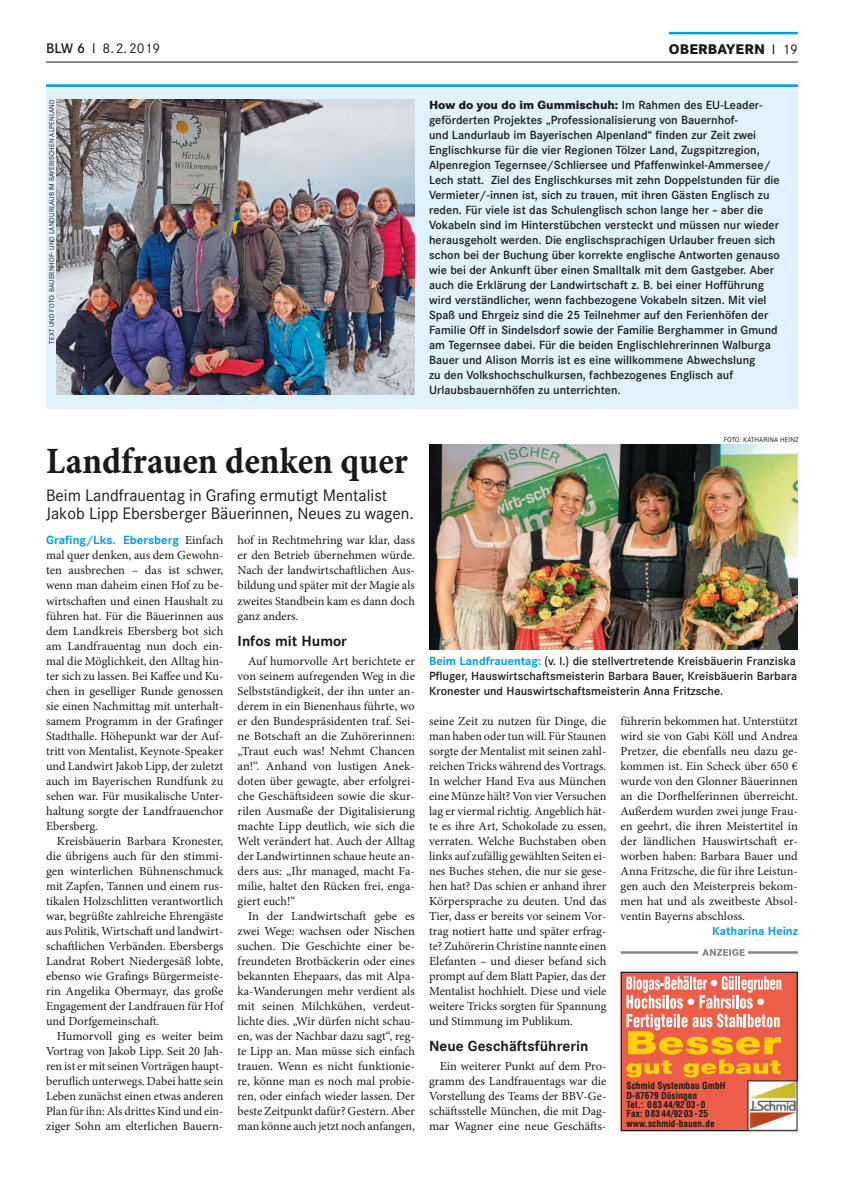
<style>
.page{position:relative;width:844px;height:1188px;background:#fff}
.page>*{position:absolute;margin:0;border:0;box-sizing:border-box;transform-origin:0 0}
.t1{font:37.5px "Minion Pro Bold Cn Capt";color:#1a1a18}
.t2{font:16.25px/18.8px "Corporate S";color:#1a1a18}
.t3{font:700 14.38px "Corporate S";color:#1a1a18}
.t4{font:13.75px "Corporate S";color:#1a1a18}
.t5{font:800 13.75px "Corporate S";letter-spacing:.01em;color:#1a1a18}
.t6{font:12.25px/15px "Minion Pro";color:#1a1a18;text-align:justify}
.t7{font:500 11.62px/15px "Corporate S";color:#1a1a18}
.t8{font:700 11.62px "Corporate S";color:#009ee3}
.t9{font:700 condensed 9.38px/9.4px "Helvetica LT Std";color:#1a1a18}
.t10{font:6.88px "Corporate S";letter-spacing:.01em;color:#1a1a18}
.s1{font-weight:500}
.s2{font-weight:400}
.s3{font-weight:800}
.s4{font-family:"Minion Pro";font-weight:400;font-size:12.25px;color:#1a1a18}
.s5{font-weight:700;color:#009ee3}
</style>
<div class="page">
<hr style="left:668px;top:32px;width:129px;height:2px;background:#009ee3">
<hr style="left:46px;top:62px;width:751px;height:1px;background:#1a1a18">
<div style="left:621px;top:971px;width:176px;height:159px;background:#ec5e48"></div>
<div style="left:620px;top:971px;width:177px;height:159px;border:1px solid #1a1a18"></div>
<svg style="left:626px;top:976px;width:155px;height:101px"></svg>
<img style="left:749px;top:1082px;width:46px;height:46px">
<div style="left:46px;top:84px;width:751px;height:325px;background:#dff2fd"></div>
<hr style="left:46px;top:84px;width:751px;height:3px;background:#009ee3">
<img style="left:57px;top:99px;width:358px;height:295px">
<hr style="left:620px;top:950px;width:177px;height:3px;background:#868786">
<div style="left:698px;top:945px;width:50px;height:14px;background:#fff"></div>
<svg style="left:702px;top:949px;width:42px;height:6px"></svg>
<img style="left:429px;top:444px;width:368px;height:205px">
<p class="t4" style="left:46px;top:40px;width:115px"><span class="s1">BLW 6</span> I 8.2.2019</p>
<p class="t5" style="left:668px;top:40px;width:130px">Oberbayern <span class="s2">I 19</span></p>
<p class="t10" style="left:48px;top:343px;width:245px;rotate:-90deg">Text und Foto: Bauernhof- und Landurlaub i m Bayerischen Alpenland</p>
<p class="t7" style="left:429px;top:98px;width:352px"><span class="s3">How do you do im Gummischuh:</span> Im Rahmen des EU-Leader&shy;geförderten Projektes „Professionalisierung von Bauernhof-<br>und Landurlaub im Bayerischen Alpenland“ finden zur Zeit zwei Englischkurse für die vier Regionen Tölzer Land, Zugspitzregion, Alpenregion Tegernsee/Schliersee und Pfaffenwinkel-Ammersee/ Lech statt. Ziel des Englischkurses mit zehn Doppelstunden für die Vermieter/-innen ist, sich zu trauen, mit ihren Gästen Englisch zu reden. Für viele ist das Schulenglisch schon lange her – aber die Vokabeln sind im Hinterstübchen versteckt und müssen nur wieder herausgeholt werden. Die englischsprachigen Urlauber freuen sich schon bei der Buchung über korrekte englische Antworten genauso wie bei der Ankunft über einen Smalltalk mit dem Gastgeber. Aber auch die Erklärung der Landwirtschaft z. B. bei einer Hofführung wird verständlicher, wenn fachbezogene Vokabeln sitzen. Mit viel Spaß und Ehrgeiz sind die 25 Teilnehmer auf den Ferienhöfen der Familie Off in Sindelsdorf sowie der Familie Berghammer in Gmund am Tegernsee dabei. Für die beiden Englischlehrerinnen Walburga Bauer und Alison Morris ist es eine willkommene Abwechslung<br>zu den Volkshochschulkursen, fachbezogenes Englisch auf Urlaubsbauernhöfen zu unterrichten.</p>
<h1 class="t1" style="left:46px;top:438px;width:363px">Landfrauen denken quer</h1>
<h2 class="t2" style="left:46px;top:485px;width:369px">Beim Landfrauentag in Grafing ermutigt M entalist<br>Jakob Lipp Ebersberger Bäuerinnen, Neues zu wagen.</h2>
<p class="t8" style="left:46px;top:533px;width:179px">Grafing/Lks. Ebersberg <span class="s4">Einfach</span></p>
<p class="t6" style="left:46px;top:548px;width:179px">mal quer denken, aus dem Gewohn&shy;ten ausbrechen – das ist schwer, wenn man daheim einen Hof zu be&shy;wirtschaften und einen Haushalt zu führen hat. Für die Bäuerinnen aus dem Landkreis Ebersberg bot sich am Landfrauentag nun doch ein&shy;mal die Möglichkeit, den Alltag hin&shy;ter sich zu lassen. Bei Kaffee und Ku&shy;chen in geselliger Runde genossen sie einen Nachmittag mit unterhalt&shy;samem Programm in der Grafinger Stadthalle. Höhepunkt war der Auf&shy;tritt von Mentalist, Keynote-Speaker und Landwirt Jakob Lipp, der zuletzt auch im Bayerischen Rundfunk zu sehen war. Für musikalische Unter&shy;haltung sorgte der Landfrauenchor Ebersberg.</p>
<p class="t6" style="left:46px;top:833px;width:179px;text-indent:11px">Kreisbäuerin Barbara Kronester, die übrigens auch für den stimmi&shy;gen winterlichen Bühnenschmuck mit Zapfen, Tannen und einem rus&shy;tikalen Holzschlitten verantwortlich war, begrüßte zahlreiche Ehrengäste aus Politik, Wirtschaft und landwirt&shy;schaftlichen Verbänden. Ebersbergs Landrat Robert Niedergesäß lobte, ebenso wie Grafings Bürgermeiste&shy;rin Angelika Obermayr, das große Engagement der Landfrauen für Hof und Dorfgemeinschaft.</p>
<p class="t6" style="left:46px;top:1028px;width:179px;text-indent:11px">Humorvoll ging es weiter beim Vortrag von Jakob Lipp. Seit 20 Jah&shy;ren ist er mit seinen Vorträgen haupt&shy;beruflich unterwegs. Dabei hatte sein Leben zunächst einen etwas anderen Plan für ihn: Als drittes Kind und ein&shy;ziger Sohn am elterlichen Bauern-</p>
<p class="t6" style="left:237px;top:533px;width:179px">hof in Rechtmehring war klar, dass er den Betrieb übernehmen würde.<br>Nach der landwirtschaftlichen Aus&shy;bildung und später mit der Magie als zweites Standbein kam es dann doch ganz anders.</p>
<p class="t3" style="left:237px;top:632px;width:111px">Infos mit Humor</p>
<p class="t6" style="left:237px;top:653px;width:179px;text-indent:11px">Auf humorvolle Art berichtete er von seinem aufregenden Weg in die Selbstständigkeit, der ihn unter an&shy;derem in ein Bienenhaus führte, wo er den Bundespräsidenten traf. Sei&shy;ne Botschaft an die Zuhörerinnen: „Traut euch was! Nehmt Chancen an!“. Anhand von lustigen Anek&shy;doten über gewagte, aber erfolgrei&shy;che Geschäftsideen sowie die skur&shy;rilen Ausmaße der Digitalisierung machte Lipp deutlich, wie sich die Welt verändert hat. Auch der Alltag der Landwirtinnen schaue heute an&shy;ders aus: „Ihr managed, macht Fa&shy;milie, haltet den Rücken frei, enga&shy;giert euch!“</p>
<p class="t6" style="left:237px;top:908px;width:179px;text-indent:11px">In der Landwirtschaft gebe es zwei Wege: wachsen oder Nischen suchen. Die Geschichte einer be&shy;freundeten Brotbäckerin oder eines bekannten Ehepaars, das mit Alpa&shy;ka-Wanderungen mehr verdient als mit seinen Milchkühen, verdeut&shy;lichte dies. „Wir dürfen nicht schau&shy;en, was der Nachbar dazu sagt“, reg&shy;te Lipp an. Man müsse sich einfach trauen. Wenn es nicht funktionie&shy;re, könne man es noch mal probie&shy;ren, oder einfach wieder lassen. Der beste Zeitpunkt dafür? Gestern. Aber man könne auch jetzt noch anfangen,</p>
<p class="t10" style="left:723px;top:435px;width:76px">Foto: Kathari na H ei nz</p>
<p class="t7" style="left:429px;top:653px;width:369px"><span class="s5">Beim Landfrauentag:</span> (v. l.) die stellvertretende Kreisbäuerin Franziska<br>Pfluger, Hauswirtschaftsmeisterin Barbara Bauer, Kreisbäuerin Barbara<br>Kronester und Hauswirtschaftsmeisterin Anna Fritzsche.</p>
<p class="t6" style="left:429px;top:713px;width:179px">seine Zeit zu nutzen für Dinge, die man haben oder tun will. Für Staunen sorgte der Mentalist mit seinen zahl&shy;reichen Tricks während des Vortrags.<br>In welcher Hand Eva aus München eine Münze hält? Von vier Versuchen lag er viermal richtig. Angeblich hät&shy;te es ihre Art, Schokolade zu essen, verraten. Welche Buchstaben oben links auf zufällig gewählten Seiten ei&shy;nes Buches stehen, die nur sie gese&shy;hen hat? Das schien er anhand ihrer Körpersprache zu deuten. Und das Tier, dass er bereits vor seinem Vor&shy;trag notiert hatte und später erfrag&shy;te? Zuhörerin Christine nannte einen Elefanten – und dieser befand sich prompt auf dem Blatt Papier, das der Mentalist hochhielt. Diese und viele weitere Tricks sorgten für Spannung und Stimmung im Publikum.</p>
<p class="t3" style="left:429px;top:1037px;width:161px">Neue Geschäftsführerin</p>
<p class="t6" style="left:429px;top:1058px;width:179px;text-indent:11px">Ein weiterer Punkt auf dem Pro&shy;gramm des Landfrauentags war die Vorstellung des Teams der BBV-Ge&shy;schäftsstelle München, die mit Dag&shy;mar Wagner eine neue Geschäfts-</p>
<p class="t6" style="left:620px;top:713px;width:179px">führerin bekommen hat. Unterstützt wird sie von Gabi Köll und Andrea Pretzer, die ebenfalls neu dazu ge&shy;kommen ist. Ein Scheck über 650 € wurde von den Glonner Bäuerinnen an die Dorfhelferinnen überreicht.<br>Außerdem wurden zwei junge Frau&shy;en geehrt, die ihren Meistertitel in der ländlichen Hauswirtschaft er&shy;worben haben: Barbara Bauer und Anna Fritzsche, die für ihre Leistun&shy;gen auch den Meisterpreis bekom&shy;men hat und als zweitbeste Absol&shy;ventin Bayerns abschloss.</p>
<p class="t8" style="left:711px;top:923px;width:87px">Katharina Heinz</p>
<p class="t9" style="left:626px;top:1080px;width:100px">Schmid Systembau GmbH<br>D-87679 Dösingen<br>Tel.: 08344/92 03 - 0<br>Fax: 08344/92 03- 25 www.schmid-bauen.de</p>
</div>
